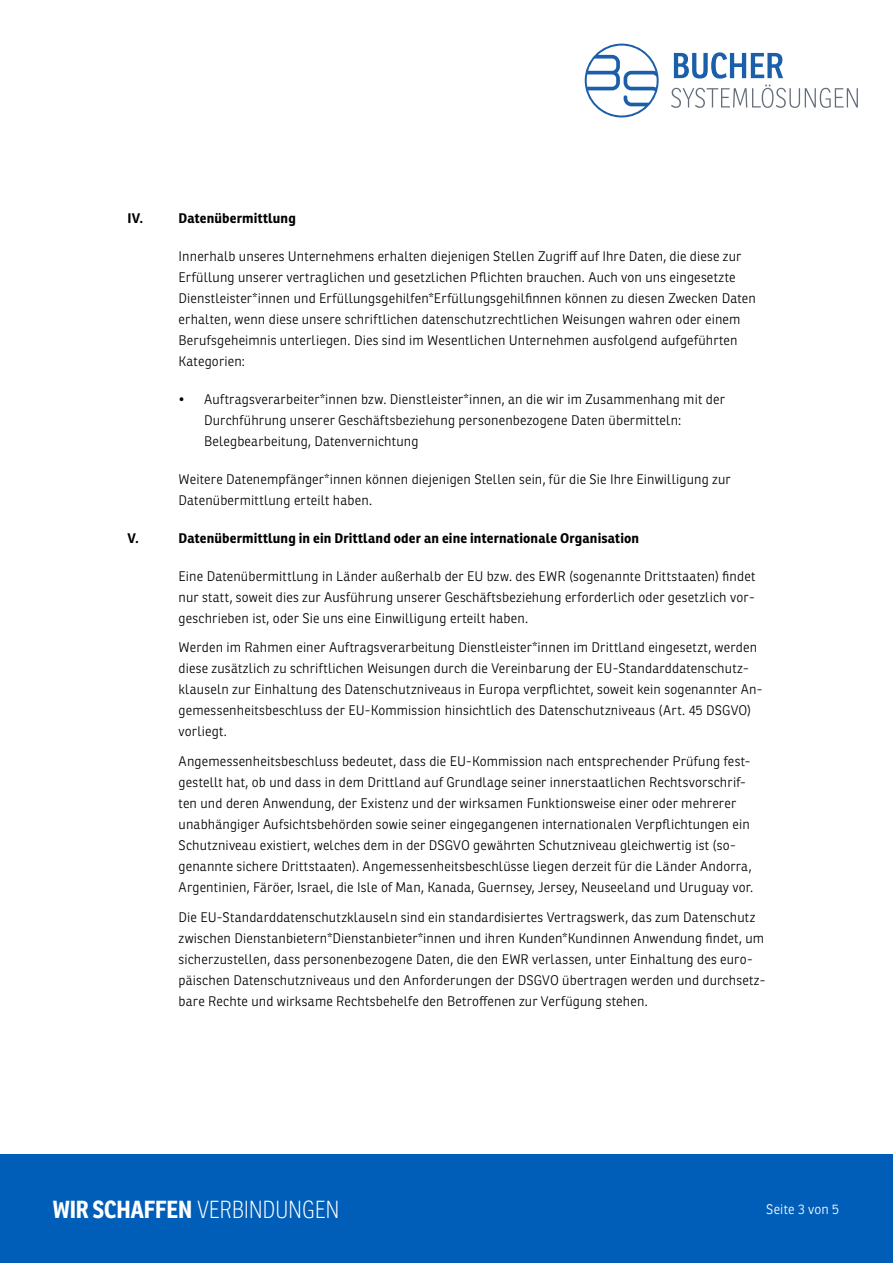
<style>
.page{position:relative;width:893px;height:1263px;background:#fff}
.page>*{position:absolute;margin:0;border:0;box-sizing:border-box;transform-origin:0 0}
.t1{font:100 24px "Ronnia Cond";letter-spacing:-.01em;color:#fff}
.t2{font:300 13.5px/21px "Ronnia";letter-spacing:.01em;color:#000}
.t3{font:700 13.5px "Ronnia";letter-spacing:.01em;color:#000}
.t4{font:300 13.5px "Ronnia";letter-spacing:.01em;color:#fff}
.s1{font-weight:700}
</style>
<div class="page">
<div style="left:0;top:1155px;width:893px;height:108px;background:#005eb8"></div>
<svg style="left:674px;top:52px;width:109px;height:27px"></svg>
<svg style="left:671px;top:85px;width:187px;height:23px"></svg>
<svg style="left:585px;top:44px;width:74px;height:73px"></svg>
<p class="t3" style="left:128px;top:209px;width:17px">IV.</p>
<p class="t3" style="left:179px;top:209px;width:119px">Datenübermittlung</p>
<p class="t2" style="left:179px;top:245px;width:579px">Innerhalb unseres Unternehmens erhalten diejenigen Stellen Zugriff auf Ihre Daten, die diese zur Erfüllung unserer vertraglichen und gesetzlichen Pflichten brauchen. Auch von uns eingesetzte Dienstleister*innen und Erfüllungsgehilfen*Erfüllungsgehilfinnen können zu diesen Zwecken Daten erhalten, wenn diese unsere schriftlichen datenschutzrechtlichen Weisungen wahren oder einem Berufsgeheimnis unterliegen. Dies sind im Wesentlichen Unternehmen ausfolgend aufgeführten Kategorien:</p>
<p class="t2" style="left:204px;top:388px;width:522px;text-indent:-26px">• Auftragsverarbeiter*innen bzw. Dienstleister*innen, an die wir im Zusammenhang mit der<br>Durchführung unserer Geschäftsbeziehung personenbezogene Daten übermitteln:<br>Belegbearbeitung, Datenvernichtung</p>
<p class="t2" style="left:179px;top:468px;width:553px">Weitere Datenempfänger*innen können diejenigen Stellen sein, für die Sie Ihre Einwilligung zur<br>Datenübermittlung erteilt haben.</p>
<p class="t3" style="left:128px;top:529px;width:13px">V.</p>
<p class="t3" style="left:179px;top:529px;width:462px">Datenübermittlung in ein Drittland oder an eine internationale Organisation</p>
<p class="t2" style="left:179px;top:566px;width:578px;text-align:justify">Eine Datenübermittlung in Länder außerhalb der EU bzw. des EWR (sogenannte Drittstaaten) findet nur statt, soweit dies zur Ausführung unserer Geschäftsbeziehung erforderlich oder gesetzlich vor&shy;geschrieben ist, oder Sie uns eine Einwilligung erteilt haben.</p>
<p class="t2" style="left:179px;top:637px;width:585px">Werden im Rahmen einer Auftragsverarbeitung Dienstleister*innen im Drittland eingesetzt, werden diese zusätzlich zu schriftlichen Weisungen durch die Vereinbarung der EU-Standarddatenschutz&shy;klauseln zur Einhaltung des Datenschutzniveaus in Europa verpflichtet, soweit kein sogenannter An&shy;gemessenheitsbeschluss der EU-Kommission hinsichtlich des Datenschutzniveaus (Art. 45 DSGVO) vorliegt.</p>
<p class="t2" style="left:179px;top:751px;width:576px">Angemessenheitsbeschluss bedeutet, dass die EU-Kommission nach entsprechender Prüfung fest&shy;gestellt hat, ob und dass in dem Drittland auf Grundlage seiner innerstaatlichen Rechtsvorschrif&shy;ten und deren Anwendung, der Existenz und der wirksamen Funktionsweise einer oder mehrerer unabhängiger Aufsichtsbehörden sowie seiner eingegangenen internationalen Verpflichtungen ein Schutzniveau existiert, welches dem in der DSGVO gewährten Schutzniveau gleichwertig ist (so&shy;genannte sichere Drittstaaten). Angemessenheitsbeschlüsse liegen derzeit für die Länder Andorra, Argentinien, Färöer, Israel, die Isle of Man, Kanada, Guernsey, Jersey, Neuseeland und Uruguay vor.</p>
<p class="t2" style="left:179px;top:906px;width:588px">Die EU-Standarddatenschutzklauseln sind ein standardisiertes Vertragswerk, das zum Datenschutz zwischen Dienstanbietern*Dienstanbieter*innen und ihren Kunden*Kundinnen Anwendung findet, um sicherzustellen, dass personenbezogene Daten, die den EWR verlassen, unter Einhaltung des euro&shy;päischen Datenschutzniveaus und den Anforderungen der DSGVO übertragen werden und durchsetz&shy;bare Rechte und wirksame Rechtsbehelfe den Betroffenen zur Verfügung stehen.</p>
<h1 class="t1" style="left:53px;top:1196px;width:288px"><span class="s1">WIR SCHAFFEN</span> VERBINDUNGEN</h1>
<p class="t4" style="left:766px;top:1201px;width:74px">Seite 3 von 5</p>
</div>
